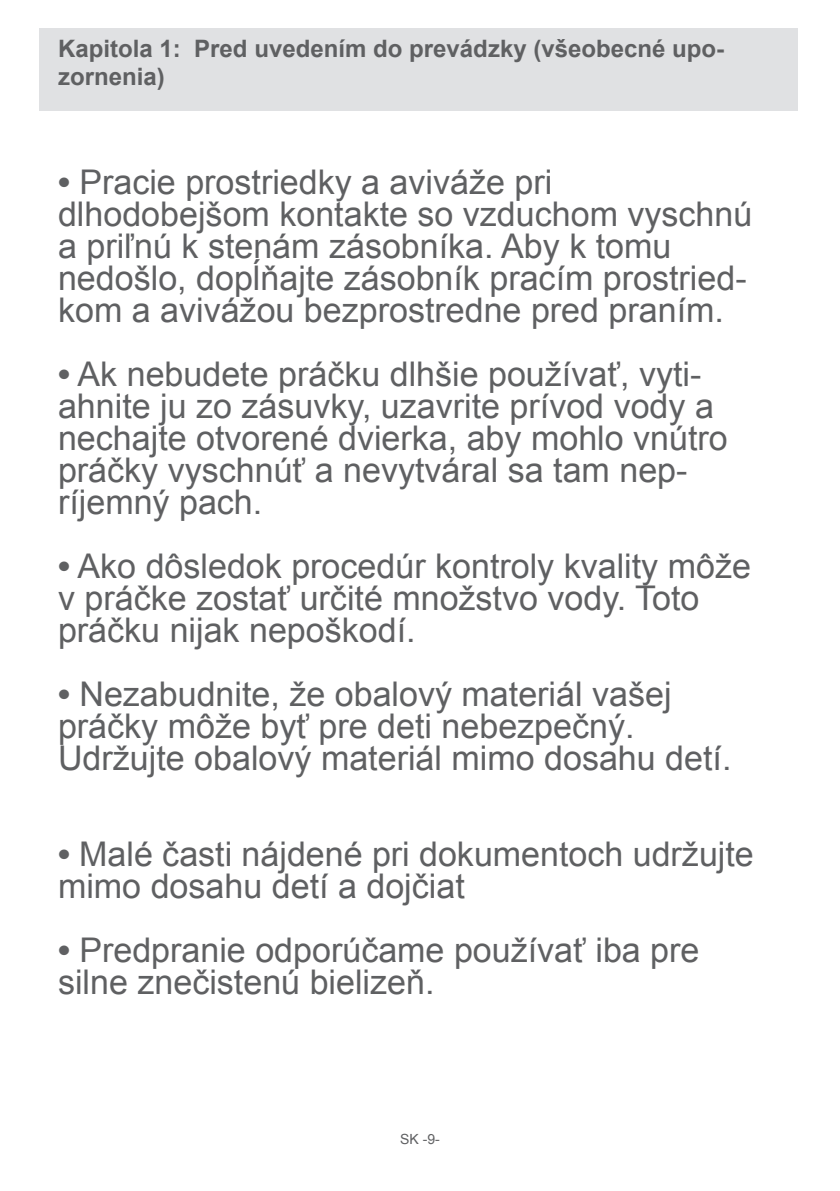
<style>
.page{position:relative;width:840px;height:1191px;background:#fff}
.page>*{position:absolute;margin:0;border:0;box-sizing:border-box;transform-origin:0 0}
.t1{font:34px/32px "Arial";color:#5f6062}
.t2{font:700 24px/28.8px "Arial";color:#5f6062}
.t3{font:14px "Arial";color:#5f6062}
.s1{font-weight:700}
</style>
<div class="page">
<div style="left:40px;top:28px;width:757px;height:83px;background:#e0e1e3"></div>
<p class="t2" style="left:58px;top:35px;width:667px">Kapitola 1: Pred uvedením do prevádzky (všeobecné upo&shy;zornenia)</p>
<p class="t1" style="left:58px;top:166px;width:695px"><span class="s1">•</span> Pracie prostriedky a aviváže pri dlhodobejšom kontakte so vzduchom vyschnú a priľnú k stenám zásobníka. Aby k tomu nedošlo, dopĺňajte zásobník pracím prostried&shy;kom a avivážou bezprostredne pred praním.</p>
<p class="t1" style="left:58px;top:358px;width:670px"><span class="s1">•</span> Ak nebudete práčku dlhšie používať, vyti&shy;ahnite ju zo zásuvky, uzavrite prívod vody a nechajte otvorené dvierka, aby mohlo vnútro práčky vyschnúť a nevytváral sa tam nep&shy;ríjemný pach.</p>
<p class="t1" style="left:58px;top:550px;width:694px"><span class="s1">•</span> Ako dôsledok procedúr kontroly kvality môže v práčke zostať určité množstvo vody. Toto práčku nijak nepoškodí.</p>
<p class="t1" style="left:58px;top:678px;width:674px"><span class="s1">•</span> Nezabudnite, že obalový materiál vašej práčky môže byť pre deti nebezpečný.<br>Udržujte obalový materiál mimo dosahu detí.</p>
<p class="t1" style="left:58px;top:838px;width:697px"><span class="s1">•</span> Malé časti nájdené pri dokumentoch udržujte mimo dosahu detí a dojčiat</p>
<p class="t1" style="left:58px;top:934px;width:642px"><span class="s1">•</span> Predpranie odporúčame používať iba pre silne znečistenú bielizeň .</p>
<p class="t3" style="left:400px;top:1129px;width:41px">SK -9-</p>
</div>
